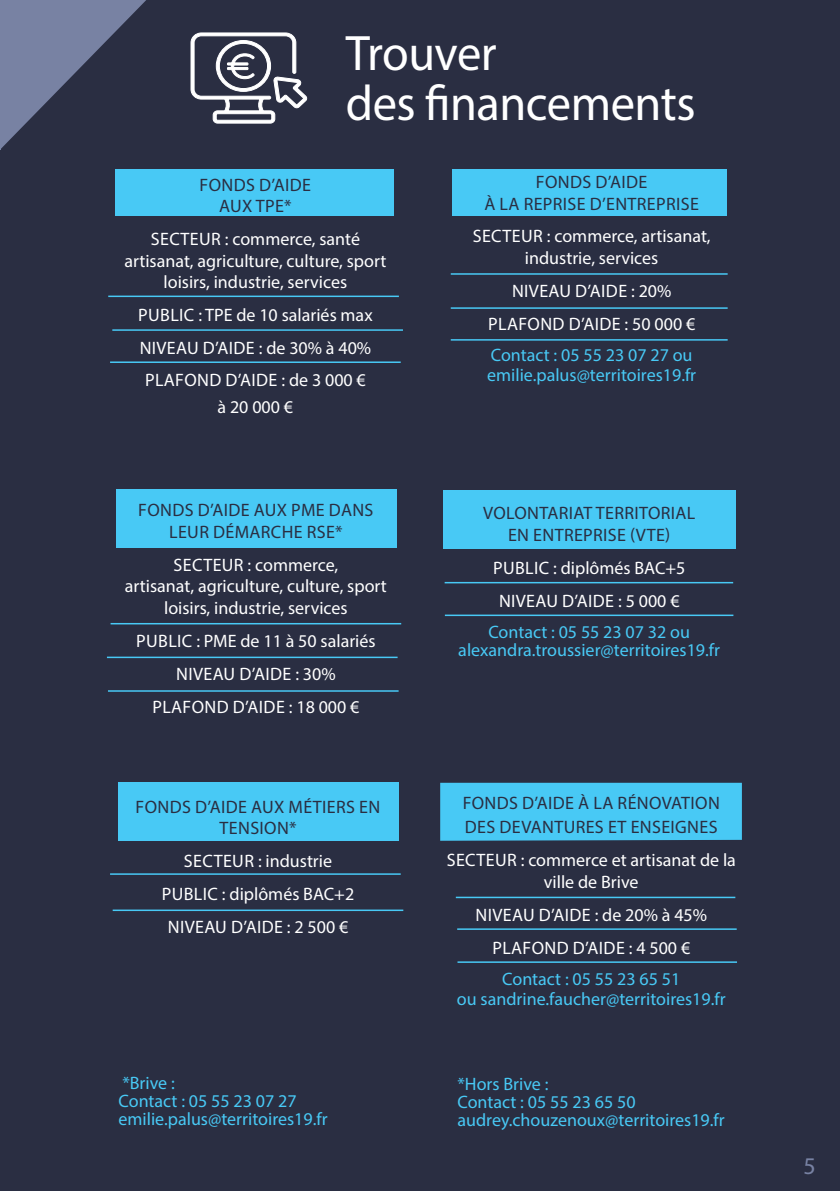
<style>
.page{position:relative;width:840px;height:1191px;background:#fff}
.page>*{position:absolute;margin:0;border:0;box-sizing:border-box;transform-origin:0 0}
.t1{font:50px/50px "Myriad Pro";letter-spacing:-.01em;color:#fff}
.t2{font:24px "Myriad Pro";color:#7882a3}
.t3{font:18px/21.6px "Myriad Pro";color:#fff;text-align:center}
.t4{font:18px/18px "Myriad Pro";color:#48c9f5}
.t5{font:18px/21.6px "Myriad Pro";letter-spacing:.02em;color:#2a2e42;text-align:center}
.t6{font:18px/33px "Myriad Pro";letter-spacing:.02em;color:#fff;text-align:center}
</style>
<div class="page">
<div style="left:0;top:0;width:839px;height:1191px;background:#2a2e42"></div>
<div style="left:452px;top:169px;width:274px;height:46px;background:#48c9f5"></div>
<hr style="left:450px;top:339px;width:277px;height:2px;background:#48c9f5">
<hr style="left:450px;top:307px;width:277px;height:2px;background:#48c9f5">
<hr style="left:450px;top:273px;width:277px;height:2px;background:#48c9f5">
<div style="left:440px;top:782px;width:301px;height:58px;background:#48c9f5"></div>
<hr style="left:455px;top:896px;width:280px;height:2px;background:#48c9f5">
<hr style="left:457px;top:961px;width:279px;height:2px;background:#48c9f5">
<hr style="left:457px;top:928px;width:279px;height:2px;background:#48c9f5">
<div style="left:443px;top:490px;width:291px;height:59px;background:#48c9f5"></div>
<hr style="left:444px;top:582px;width:288px;height:1px;background:#48c9f5">
<hr style="left:444px;top:614px;width:289px;height:2px;background:#48c9f5">
<svg style="left:190px;top:32px;width:117px;height:92px"></svg>
<svg style="left:0;top:0;width:146px;height:548px"></svg>
<div style="left:115px;top:169px;width:279px;height:46px;background:#48c9f5"></div>
<hr style="left:110px;top:361px;width:290px;height:2px;background:#48c9f5">
<hr style="left:112px;top:329px;width:291px;height:2px;background:#48c9f5">
<hr style="left:108px;top:295px;width:290px;height:2px;background:#48c9f5">
<div style="left:118px;top:782px;width:281px;height:59px;background:#48c9f5"></div>
<hr style="left:113px;top:909px;width:290px;height:2px;background:#48c9f5">
<hr style="left:110px;top:873px;width:290px;height:2px;background:#48c9f5">
<div style="left:116px;top:489px;width:281px;height:58px;background:#48c9f5"></div>
<hr style="left:110px;top:623px;width:291px;height:1px;background:#48c9f5">
<hr style="left:108px;top:690px;width:290px;height:2px;background:#48c9f5">
<hr style="left:107px;top:656px;width:290px;height:2px;background:#48c9f5">
<h1 class="t1" style="left:345px;top:27px;width:351px">Trouver<br>des financements</h1>
<p class="t5" style="left:199px;top:173px;width:113px">FONDS D’AIDE<br>AUX TPE*</p>
<p class="t3" style="left:124px;top:228px;width:263px">SECTEUR : commerce, santé artisanat, agriculture, culture, sport loisirs, industrie, services</p>
<p class="t3" style="left:138px;top:299px;width:236px;line-height:32.2px;text-align:justify">PUBLIC : TPE de 10 salariés max NIVEAU D’AIDE : de 30% à 40% PLAFOND D’AIDE : de 3 000 €</p>
<p class="t3" style="left:217px;top:396px;width:77px">à 20 000 €</p>
<p class="t5" style="left:138px;top:499px;width:236px">FONDS D’AIDE AUX PME DANS<br>LEUR DÉMARCHE RSE*</p>
<p class="t3" style="left:125px;top:553px;width:263px">SECTEUR : commerce,<br>artisanat, agriculture, culture, sport loisirs, industrie, services</p>
<p class="t6" style="left:136px;top:624px;width:241px">PUBLIC : PME de 11 à 50 salariés<br>NIVEAU D’AIDE : 30%<br>PLAFOND D’AIDE : 18 000 €</p>
<p class="t5" style="left:135px;top:795px;width:246px">FONDS D’AIDE AUX MÉTIERS EN<br>TENSION*</p>
<p class="t3" style="left:162px;top:844px;width:194px;line-height:33px">SECTEUR : industrie<br>PUBLIC : diplômés BAC+2<br>NIVEAU D’AIDE : 2 500 €</p>
<p class="t4" style="left:118px;top:1073px;width:210px">*Brive :<br>Contact : 05 55 23 07 27 emilie.palus@territoires19.fr</p>
<p class="t5" style="left:484px;top:171px;width:216px">FONDS D’AIDE<br>À LA REPRISE D’ENTREPRISE</p>
<p class="t3" style="left:472px;top:225px;width:239px">SECTEUR : commerce, artisanat, industrie, services</p>
<p class="t6" style="left:488px;top:274px;width:208px">NIVEAU D’AIDE : 20%<br>PLAFOND D’AIDE : 50 000 €</p>
<p class="t4" style="left:487px;top:345px;width:210px;line-height:20px">Contact : 05 55 23 07 27 ou emilie.palus@territoires19.fr</p>
<p class="t5" style="left:482px;top:502px;width:214px">VOLONTARIAT TERRITORIAL<br>EN ENTREPRISE (VTE)</p>
<p class="t3" style="left:493px;top:551px;width:194px;line-height:33px">PUBLIC : diplômés BAC+5<br>NIVEAU D’AIDE : 5 000 €</p>
<p class="t4" style="left:458px;top:622px;width:263px;text-align:center">Contact : 05 55 23 07 32 ou alexandra.troussier@territoires19.fr</p>
<p class="t5" style="left:462px;top:791px;width:258px;line-height:24px;text-align:left">FONDS D’AIDE À LA RÉNOVATION<br>DES DEVANTURES ET ENSEIGNES</p>
<p class="t3" style="left:446px;top:849px;width:290px">SECTEUR : commerce et artisanat de la ville de Brive</p>
<p class="t6" style="left:475px;top:897px;width:233px">NIVEAU D’AIDE : de 20% à 45%<br>PLAFOND D’AIDE : 4 500 €</p>
<p class="t4" style="left:456px;top:968px;width:270px;line-height:20px;text-align:center">Contact : 05 55 23 65 51<br>ou sandrine.faucher@territoires19.fr</p>
<p class="t4" style="left:457px;top:1074px;width:268px">*Hors Brive :<br>Contact : 05 55 23 65 50 audrey.chouzenoux@territoires19.fr</p>
<h2 class="t2" style="left:803px;top:1150px;width:14px">5</h2>
</div>
